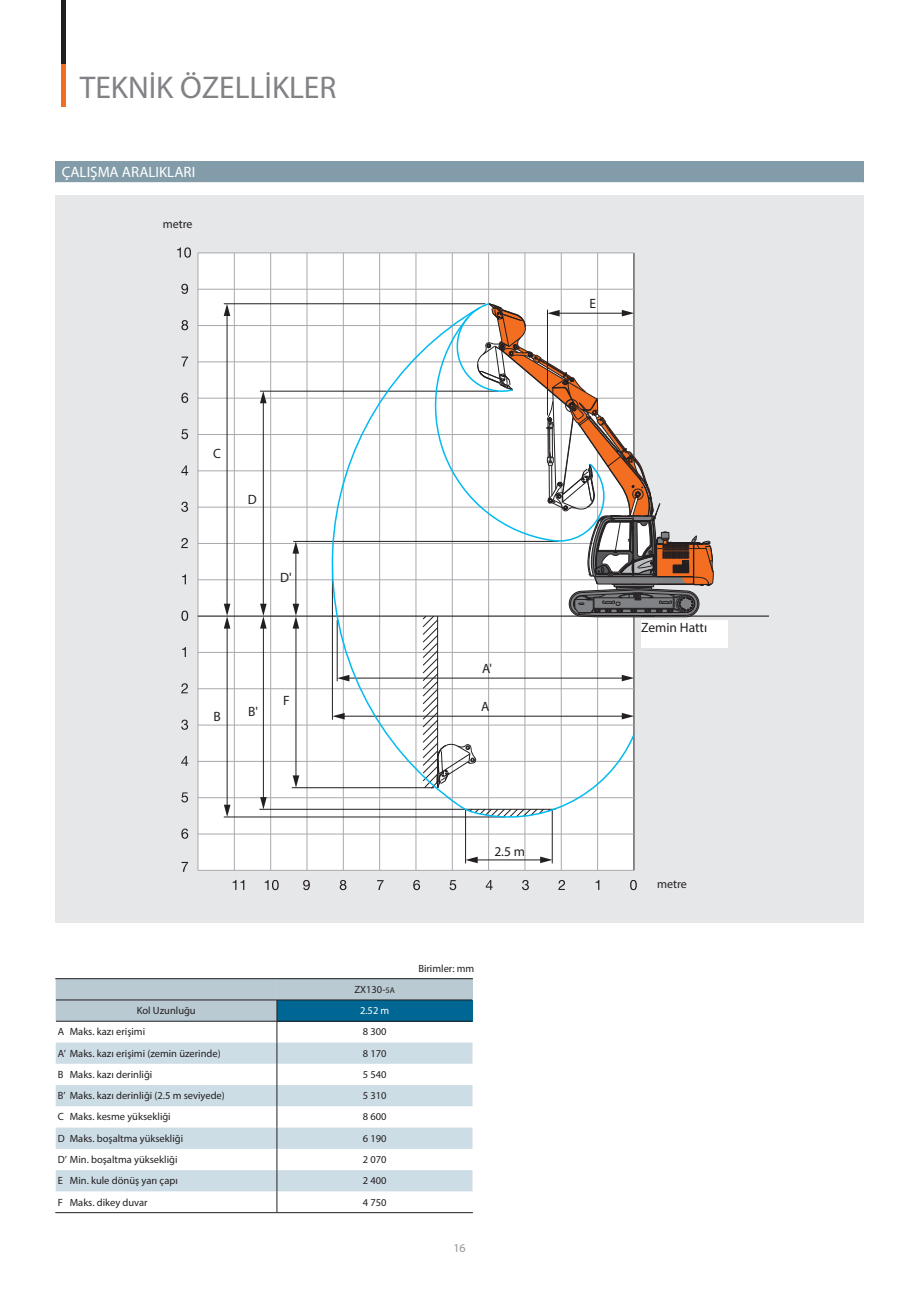
<style>
.page{position:relative;width:919px;height:1289px;background:#fff}
.page>*{position:absolute;margin:0;border:0;box-sizing:border-box;transform-origin:0 0}
.t1{font:31.5px "Myriad Pro";color:#808285}
.t2{font:15px "Myriad Pro";color:#fff}
.t3{font:13.5px "Myriad Pro";color:#231f20}
.t4{font:12px "Myriad Pro";color:#231f20}
.t5{font:12px "Myriad Pro";color:#939598}
.t6{font:10.5px "Myriad Pro";color:#231f20}
.t7{font:10.5px "Myriad Pro";color:#fff}
.s1{font-size:8.4px}
</style>
<div class="page">
<hr style="left:62px;top:0;width:4px;height:64px;background:#231f20">
<hr style="left:62px;top:64px;width:4px;height:42px;background:#f36e21">
<div style="left:55px;top:196px;width:808px;height:727px;background:#e6e7e9"></div>
<div style="left:198px;top:253px;width:436px;height:617px;background:#fff"></div>
<hr style="left:234px;top:253px;width:1px;height:617px;background:#a8a9ad">
<hr style="left:633px;top:253px;width:1px;height:617px;background:#231f20">
<hr style="left:597px;top:253px;width:1px;height:617px;background:#a8a9ad">
<hr style="left:561px;top:253px;width:1px;height:617px;background:#a8a9ad">
<hr style="left:524px;top:253px;width:1px;height:617px;background:#a8a9ad">
<hr style="left:488px;top:253px;width:1px;height:617px;background:#a8a9ad">
<hr style="left:452px;top:253px;width:1px;height:617px;background:#a8a9ad">
<hr style="left:415px;top:253px;width:1px;height:617px;background:#a8a9ad">
<hr style="left:379px;top:253px;width:1px;height:617px;background:#a8a9ad">
<hr style="left:343px;top:253px;width:1px;height:617px;background:#a8a9ad">
<hr style="left:307px;top:253px;width:1px;height:617px;background:#a8a9ad">
<hr style="left:270px;top:253px;width:1px;height:617px;background:#a8a9ad">
<hr style="left:198px;top:253px;width:1px;height:617px;background:#a8a9ad">
<hr style="left:198px;top:253px;width:436px;height:1px;background:#a8a9ad">
<hr style="left:198px;top:870px;width:436px;height:1px;background:#a8a9ad">
<hr style="left:198px;top:615px;width:571px;height:1px;background:#231f20">
<hr style="left:198px;top:579px;width:436px;height:1px;background:#a8a9ad">
<hr style="left:198px;top:543px;width:436px;height:1px;background:#a8a9ad">
<hr style="left:198px;top:507px;width:436px;height:1px;background:#a8a9ad">
<hr style="left:198px;top:470px;width:436px;height:1px;background:#a8a9ad">
<hr style="left:198px;top:434px;width:436px;height:1px;background:#a8a9ad">
<hr style="left:198px;top:398px;width:436px;height:1px;background:#a8a9ad">
<hr style="left:198px;top:361px;width:436px;height:1px;background:#a8a9ad">
<hr style="left:198px;top:325px;width:436px;height:1px;background:#a8a9ad">
<hr style="left:198px;top:289px;width:436px;height:1px;background:#a8a9ad">
<hr style="left:198px;top:652px;width:436px;height:1px;background:#a8a9ad">
<hr style="left:198px;top:688px;width:436px;height:1px;background:#a8a9ad">
<hr style="left:198px;top:724px;width:436px;height:1px;background:#a8a9ad">
<hr style="left:198px;top:761px;width:436px;height:1px;background:#a8a9ad">
<hr style="left:198px;top:797px;width:436px;height:1px;background:#a8a9ad">
<hr style="left:198px;top:833px;width:436px;height:1px;background:#a8a9ad">
<hr style="left:224px;top:816px;width:281px;height:1px;background:#231f20">
<hr style="left:259px;top:809px;width:296px;height:1px;background:#231f20">
<hr style="left:292px;top:787px;width:142px;height:1px;background:#231f20">
<hr style="left:224px;top:303px;width:261px;height:1px;background:#231f20">
<hr style="left:227px;top:314px;width:1px;height:292px;background:#231f20">
<svg style="left:224px;top:304px;width:6px;height:12px"></svg>
<hr style="left:227px;top:626px;width:1px;height:181px;background:#231f20">
<svg style="left:224px;top:603px;width:6px;height:25px"></svg>
<svg style="left:224px;top:804px;width:6px;height:13px"></svg>
<hr style="left:263px;top:401px;width:1px;height:205px;background:#231f20">
<svg style="left:260px;top:392px;width:6px;height:11px"></svg>
<hr style="left:263px;top:626px;width:1px;height:173px;background:#231f20">
<svg style="left:260px;top:603px;width:6px;height:25px"></svg>
<svg style="left:260px;top:797px;width:7px;height:12px"></svg>
<hr style="left:295px;top:551px;width:1px;height:55px;background:#231f20">
<svg style="left:292px;top:542px;width:7px;height:11px"></svg>
<hr style="left:295px;top:626px;width:1px;height:151px;background:#231f20">
<svg style="left:292px;top:603px;width:7px;height:25px"></svg>
<svg style="left:293px;top:775px;width:6px;height:12px"></svg>
<hr style="left:475px;top:859px;width:67px;height:1px;background:#231f20">
<svg style="left:466px;top:856px;width:11px;height:7px"></svg>
<svg style="left:540px;top:856px;width:12px;height:7px"></svg>
<hr style="left:260px;top:391px;width:238px;height:1px;background:#231f20">
<hr style="left:293px;top:541px;width:265px;height:1px;background:#231f20">
<hr style="left:552px;top:809px;width:1px;height:54px;background:#231f20">
<hr style="left:465px;top:809px;width:1px;height:54px;background:#231f20">
<svg style="left:327px;top:306px;width:95px;height:501px"></svg>
<svg style="left:422px;top:302px;width:292px;height:527px"></svg>
<svg style="left:232px;top:880px;width:12px;height:10px"></svg>
<svg style="left:265px;top:879px;width:14px;height:11px"></svg>
<svg style="left:303px;top:879px;width:7px;height:11px"></svg>
<svg style="left:340px;top:880px;width:6px;height:10px"></svg>
<svg style="left:377px;top:880px;width:6px;height:10px"></svg>
<svg style="left:413px;top:880px;width:7px;height:10px"></svg>
<svg style="left:449px;top:880px;width:7px;height:10px"></svg>
<svg style="left:485px;top:880px;width:7px;height:10px"></svg>
<svg style="left:522px;top:879px;width:7px;height:11px"></svg>
<svg style="left:558px;top:880px;width:7px;height:10px"></svg>
<svg style="left:595px;top:880px;width:4px;height:10px"></svg>
<svg style="left:630px;top:879px;width:6px;height:11px"></svg>
<svg style="left:181px;top:861px;width:7px;height:10px"></svg>
<svg style="left:181px;top:828px;width:7px;height:10px"></svg>
<svg style="left:181px;top:792px;width:7px;height:10px"></svg>
<svg style="left:181px;top:756px;width:7px;height:10px"></svg>
<svg style="left:181px;top:719px;width:7px;height:10px"></svg>
<svg style="left:181px;top:683px;width:7px;height:10px"></svg>
<svg style="left:182px;top:647px;width:4px;height:10px"></svg>
<svg style="left:177px;top:247px;width:14px;height:11px"></svg>
<svg style="left:181px;top:284px;width:7px;height:10px"></svg>
<svg style="left:181px;top:320px;width:7px;height:10px"></svg>
<svg style="left:181px;top:356px;width:7px;height:10px"></svg>
<svg style="left:181px;top:393px;width:7px;height:10px"></svg>
<svg style="left:181px;top:429px;width:7px;height:10px"></svg>
<svg style="left:181px;top:465px;width:7px;height:10px"></svg>
<svg style="left:181px;top:501px;width:7px;height:11px"></svg>
<svg style="left:181px;top:538px;width:7px;height:10px"></svg>
<svg style="left:182px;top:574px;width:4px;height:10px"></svg>
<svg style="left:181px;top:610px;width:7px;height:11px"></svg>
<div style="left:277px;top:978px;width:195px;height:21px;background:#bacad2"></div>
<div style="left:277px;top:999px;width:195px;height:22px;background:#006693"></div>
<svg style="left:277px;top:1042px;width:195px;height:149px;fill:#cddde6"></svg>
<hr style="left:277px;top:1020px;width:195px;height:1px;background:#231f20">
<svg style="left:56px;top:979px;width:221px;height:233px"></svg>
<hr style="left:277px;top:999px;width:195px;height:1px;background:#231f20">
<hr style="left:55px;top:978px;width:222px;height:1px;background:#231f20">
<hr style="left:277px;top:978px;width:196px;height:1px;background:#231f20">
<hr style="left:55px;top:1212px;width:222px;height:1px;background:#231f20">
<hr style="left:277px;top:1212px;width:196px;height:1px;background:#231f20">
<div style="left:55px;top:162px;width:808px;height:21px;background:#839ca9"></div>
<svg style="left:55px;top:182px;width:13px;height:1px"></svg>
<hr style="left:68px;top:182px;width:115px;height:2px;background:#fff">
<hr style="left:183px;top:182px;width:680px;height:2px;background:#fff">
<div style="left:641px;top:620px;width:86px;height:28px;background:#fff"></div>
<h1 class="t1" style="left:80px;top:68px;width:258px">TEKNİK ÖZELLİKLER</h1>
<h2 class="t2" style="left:62px;top:163px;width:135px">ÇALIŞMA ARALIKLARI</h2>
<p class="t4" style="left:163px;top:216px;width:31px">metre</p>
<p class="t3" style="left:213px;top:444px;width:9px">C</p>
<p class="t3" style="left:248px;top:491px;width:10px">D</p>
<p class="t3" style="left:280px;top:568px;width:13px">D'</p>
<p class="t3" style="left:213px;top:708px;width:9px">B</p>
<p class="t3" style="left:248px;top:702px;width:11px">B'</p>
<p class="t3" style="left:283px;top:692px;width:8px">F</p>
<p class="t3" style="left:482px;top:660px;width:12px">A'</p>
<p class="t3" style="left:481px;top:698px;width:10px">A</p>
<p class="t3" style="left:494px;top:843px;width:32px">2.5 m</p>
<p class="t6" style="left:354px;top:982px;width:42px">ZX130-<span class="s1">5A</span></p>
<p class="t6" style="left:137px;top:1004px;width:60px">Kol Uzunluğu</p>
<p class="t7" style="left:360px;top:1004px;width:31px">2.52 m</p>
<p class="t6" style="left:58px;top:1025px;width:89px">A Maks. kazı erişimi</p>
<p class="t6" style="left:363px;top:1025px;width:25px">8 300</p>
<p class="t6" style="left:58px;top:1046px;width:164px">A’ Maks. kazı erişimi (zemin üzerinde)</p>
<p class="t6" style="left:363px;top:1046px;width:25px">8 170</p>
<p class="t6" style="left:58px;top:1067px;width:96px">B Maks. kazı derinliği</p>
<p class="t6" style="left:363px;top:1067px;width:25px">5 540</p>
<p class="t6" style="left:58px;top:1089px;width:168px">B’ Maks. kazı derinliği (2.5 m seviyede)</p>
<p class="t6" style="left:363px;top:1089px;width:25px">5 310</p>
<p class="t6" style="left:58px;top:1110px;width:114px">C Maks. kesme yüksekliği</p>
<p class="t6" style="left:363px;top:1110px;width:25px">8 600</p>
<p class="t6" style="left:58px;top:1131px;width:127px">D Maks. boşaltma yüksekliği</p>
<p class="t6" style="left:363px;top:1131px;width:25px">6 190</p>
<p class="t6" style="left:58px;top:1152px;width:121px">D’ Min. boşaltma yüksekliği</p>
<p class="t6" style="left:363px;top:1152px;width:25px">2 070</p>
<p class="t6" style="left:58px;top:1174px;width:121px">E Min. kule dönüş yarı çapı</p>
<p class="t6" style="left:363px;top:1174px;width:25px">2 400</p>
<p class="t6" style="left:58px;top:1195px;width:91px">F Maks. dikey duvar</p>
<p class="t6" style="left:363px;top:1195px;width:25px">4 750</p>
<p class="t6" style="left:418px;top:962px;width:58px">Birimler: mm</p>
<p class="t5" style="left:453px;top:1240px;width:14px">16</p>
<p class="t3" style="left:589px;top:295px;width:8px">E</p>
<p class="t3" style="left:641px;top:619px;width:68px">Zemin Hattı</p>
<p class="t3" style="left:641px;top:622px;width:71px">Ground Line</p>
<p class="t4" style="left:657px;top:876px;width:31px">metre</p>
</div>
